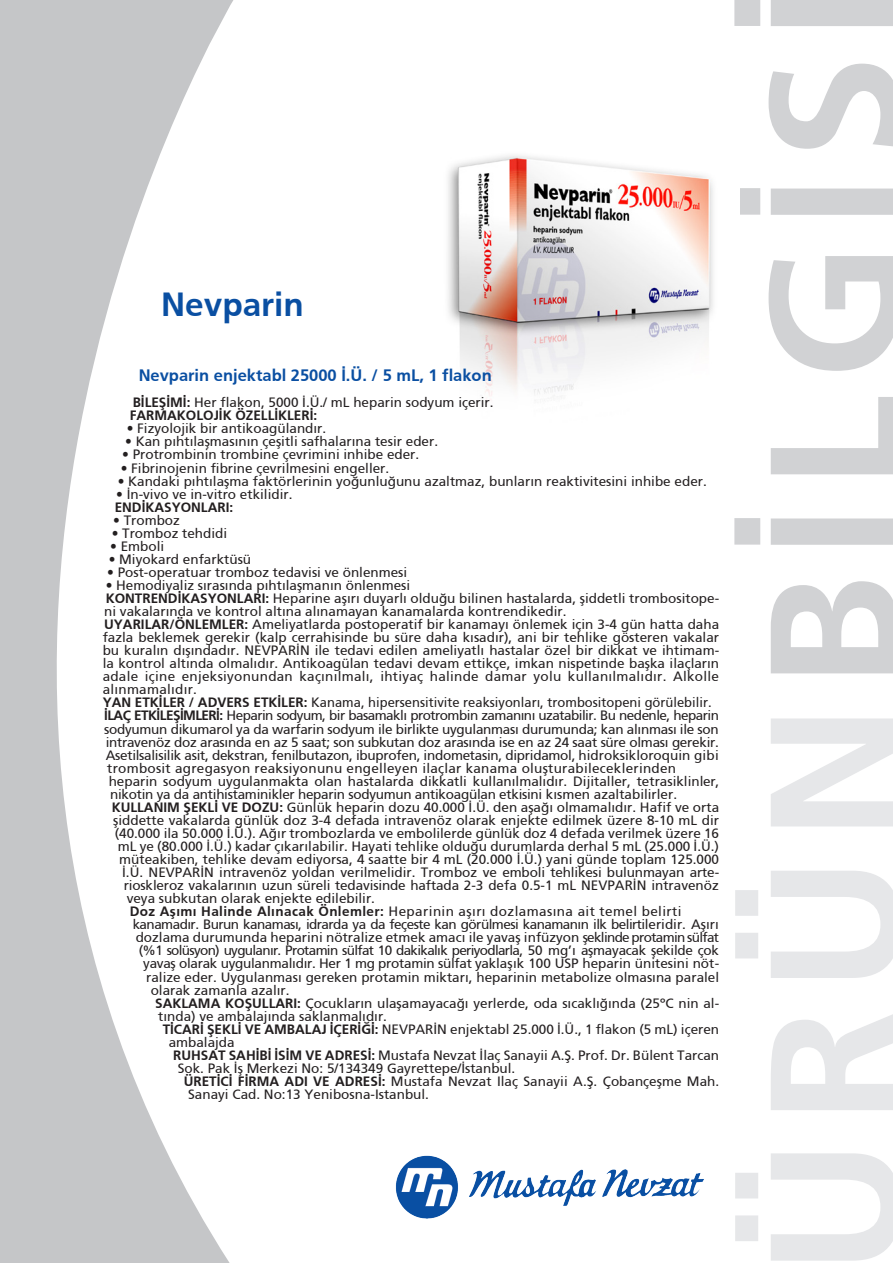
<style>
.page{position:relative;width:893px;height:1263px;background:#fff}
.page>*{position:absolute;margin:0;border:0;box-sizing:border-box;transform-origin:0 0}
.t1{font:182.7px "Frutiger TX Bold";letter-spacing:.085em;color:#d1d2d4}
.t2{font:33.45px "Frutiger TX Bold";color:#0a4fa2}
.t3{font:16.5px "Frutiger TX Bold";color:#0a4fa2}
.t4{font:13.5px/13px "Frutiger TX";color:#231f20}
.t5{font:13.5px "Frutiger TX";color:#231f20;scale:.96 1}
.t6{font:13.5px "Frutiger TX";letter-spacing:-.04em;color:#231f20}
.t7{font:13.5px "Frutiger TX";letter-spacing:-.05em;color:#231f20}
.t8{font:13.5px "Frutiger TX";letter-spacing:-.02em;color:#231f20}
.t9{font:13.5px "Frutiger TX";letter-spacing:.03em;color:#231f20}
.t10{font:13.5px "Frutiger TX Bold";color:#231f20}
.s1{font-family:"Frutiger TX Bold"}
.s2{color:#e6e7e9}
</style>
<div class="page">
<svg style="left:0;top:0;width:234px;height:1263px"></svg>
<img style="left:395px;top:1155px;width:309px;height:64px">
<img style="left:448px;top:155px;width:265px;height:241px">
<p class="t2" style="left:161px;top:285px;width:144px">Nevparin</p>
<p class="t3" style="left:139px;top:366px;width:355px">Nevparin enjektabl 25000 İ.Ü. / 5 mL, 1 flakon</p>
<p class="t4" style="left:133px;top:396px;width:362px"><span class="s1">BİLEŞİMİ:</span> Her flakon, 5000 İ.Ü./ mL heparin sodyum içerir.</p>
<p class="t10" style="left:130px;top:408px;width:189px">FARMAKOLOJİK ÖZELLİKLERİ:</p>
<p class="t4" style="left:127px;top:422px;width:201px">• Fizyolojik bir antikoagülandır.</p>
<p class="t4" style="left:125px;top:435px;width:314px">• Kan pıhtılaşmasının çeşitli safhalarına tesir eder.</p>
<p class="t4" style="left:122px;top:448px;width:299px">• Protrombinin trombine çevrimini inhibe eder.</p>
<p class="t4" style="left:121px;top:461px;width:270px">• Fibrinojenin fibrine çevrilmesini engeller.</p>
<p class="t4" style="left:118px;top:474px;width:591px">• Kandaki pıhtılaşma faktörlerinin yoğunluğunu azaltmaz, bunların reaktivitesini inhibe eder.</p>
<p class="t4" style="left:116px;top:487px;width:178px">• İn-vivo ve in-vitro etkilidir.</p>
<p class="t10" style="left:115px;top:499px;width:120px">ENDİKASYONLARI:</p>
<p class="t4" style="left:113px;top:513px;width:68px">• Tromboz</p>
<p class="t4" style="left:112px;top:526px;width:117px">• Tromboz tehdidi</p>
<p class="t4" style="left:110px;top:539px;width:56px">• Emboli</p>
<p class="t4" style="left:109px;top:552px;width:144px">• Miyokard enfarktüsü</p>
<p class="t4" style="left:107px;top:566px;width:302px">• Post-operatuar tromboz tedavisi ve önlenmesi</p>
<p class="t4" style="left:106px;top:579px;width:306px">• Hemodiyaliz sırasında pıhtılaşmanın önlenmesi</p>
<p class="t4" style="left:104px;top:592px;width:616px"><span class="s1">KONTRENDİKASYONLARI:</span> Heparine aşırı duyarlı olduğu bilinen hastalarda, şiddetli trombositope&shy;ni vakalarında ve kontrol altına alınamayan kanamalarda kontrendikedir.</p>
<p class="t4" style="left:103px;top:618px;width:618px;text-align:justify"><span class="s1">UYARILAR/ÖNLEMLER:</span> Ameliyatlarda postoperatif bir kanamayı önlemek için 3-4 gün hatta daha fazla beklemek gerekir (kalp cerrahisinde bu süre daha kısadır), ani bir tehlike gösteren vakalar bu kuralın dışındadır. NEVPARİN ile tedavi edilen ameliyatlı hastalar özel bir dikkat ve ihtimam&shy;la kontrol altında olmalıdır. Antikoagülan tedavi devam ettikçe, imkan nispetinde başka ilaçların adale içine enjeksiyonundan kaçınılmalı, ihtiyaç halinde damar yolu kullanılmalıdır. Alkolle alınmamalıdır.</p>
<p class="t5" style="left:103px;top:695px;width:636px"><span class="s1">YAN ETKİLER / ADVERS ETKİLER:</span> Kanama, hipersensitivite reaksiyonları, trombositopeni görülebilir.</p>
<p class="t4" style="left:104px;top:709px;width:616px;text-align:justify"><span class="s1">İLAÇ ETKİLEŞİMLERİ:</span> Heparin sodyum, bir basamaklı protrombin zamanını uzatabilir. Bu nedenle, heparin sodyumun dikumarol ya da warfarin sodyum ile birlikte uygulanması durumunda; kan alınması ile son intravenöz doz arasında en az 5 saat; son subkutan doz arasında ise en az 24 saat süre olması gerekir.<br>Asetilsalisilik asit, dekstran, fenilbutazon, ibuprofen, indometasin, dipridamol, hidroksikloroquin gibi trombosit agregasyon reaksiyonunu engelleyen ilaçlar kanama oluşturabileceklerinden</p>
<p class="t4" style="left:109px;top:774px;width:612px">heparin sodyum uygulanmakta olan hastalarda dikkatli kullanılmalıdır. Dijitaller, tetrasiklinler, nikotin ya da antihistaminikler heparin sodyumun antikoagülan etkisini kısmen azaltabilirler.</p>
<p class="t4" style="left:112px;top:800px;width:609px"><span class="s1">KULLANIM ŞEKLİ VE DOZU:</span> Günlük heparin dozu 40.000 İ.Ü. den aşağı olmamalıdır. Hafif ve orta</p>
<p class="t4" style="left:113px;top:813px;width:607px">şiddette vakalarda günlük doz 3-4 defada intravenöz olarak enjekte edilmek üzere 8-10 mL dir</p>
<p class="t4" style="left:115px;top:827px;width:606px">(40.000 ila 50.000 İ.Ü.). Ağır trombozlarda ve embolilerde günlük doz 4 defada verilmek üzere 16</p>
<p class="t4" style="left:118px;top:840px;width:603px">mL ye (80.000 İ.Ü.) kadar çıkarılabilir. Hayati tehlike olduğu durumlarda derhal 5 mL (25.000 İ.Ü.)</p>
<p class="t4" style="left:119px;top:853px;width:601px">müteakiben, tehlike devam ediyorsa, 4 saatte bir 4 mL (20.000 İ.Ü.) yani günde toplam 125.000</p>
<p class="t4" style="left:122px;top:866px;width:598px">İ.Ü. NEVPARİN intravenöz yoldan verilmelidir. Tromboz ve emboli tehlikesi bulunmayan arte-</p>
<p class="t4" style="left:124px;top:879px;width:597px">rioskleroz vakalarının uzun süreli tedavisinde haftada 2-3 defa 0.5-1 mL NEVPARİN intravenöz</p>
<p class="t4" style="left:127px;top:892px;width:250px">veya subkutan olarak enjekte edilebilir.</p>
<p class="t9" style="left:130px;top:904px;width:553px"><span class="s1">Doz Aşımı Halinde Alınacak Önlemler:</span> Heparinin aşırı dozlamasına ait temel belirti</p>
<p class="t6" style="left:133px;top:917px;width:588px">kanamadır. Burun kanaması, idrarda ya da feçeste kan görülmesi kanamanın ilk belirtileridir. Aşırı</p>
<p class="t4" style="left:136px;top:931px;width:585px">dozlama durumunda heparini nötralize etmek amacı ile yavaş infüzyon şeklinde protamin sülfat</p>
<p class="t7" style="left:139px;top:943px;width:582px">(%1 solüsyon) uygulanır. Protamin sülfat 10 dakikalık periyodlarla, 50 mg’ı aşmayacak şekilde çok</p>
<p class="t8" style="left:143px;top:956px;width:577px">yavaş olarak uygulanmalıdır. Her 1 mg protamin sülfat yaklaşık 100 USP heparin ünitesini nöt-</p>
<p class="t4" style="left:146px;top:970px;width:574px">ralize eder. Uygulanması gereken protamin miktarı, heparinin metabolize olmasına paralel</p>
<p class="t4" style="left:151px;top:983px;width:140px">olarak zamanla azalır.</p>
<p class="t4" style="left:155px;top:996px;width:565px"><span class="s1">SAKLAMA KOŞULLARI:</span> Çocukların ulaşamayacağı yerlerde, oda sıcaklığında (25ºC nin al&shy;tında) ve ambalajında saklanmalıdır.</p>
<p class="t4" style="left:169px;top:1022px;width:552px;text-indent:-6px"><span class="s1">TİCARİ ŞEKLİ VE AMBALAJ İÇERİĞİ:</span> NEVPARİN enjektabl 25.000 İ.Ü., 1 flakon (5 mL) içeren ambalajda</p>
<p class="t4" style="left:178px;top:1048px;width:543px;text-indent:-4px"><span class="s1">RUHSAT SAHİBİ İSİM VE ADRESİ:</span> Mustafa Nevzat İlaç Sanayii A.Ş. Prof. Dr. Bülent Tarcan<br>Sok. Pak İş Merkezi No: 5/134349 Gayrettepe/İstanbul.</p>
<p class="t4" style="left:188px;top:1074px;width:532px;text-indent:-4px"><span class="s1">ÜRETİCİ FİRMA ADI VE ADRESİ:</span> Mustafa Nevzat Ilaç Sanayii A.Ş. Çobançeşme Mah.<br>Sanayi Cad. No:13 Yenibosna-Istanbul.</p>
<h1 class="t1" style="left:727px;top:1275px;width:1290px;rotate:-90deg"><span class="s2">ÜRÜN</span>BİLGİSİ</h1>
</div>
